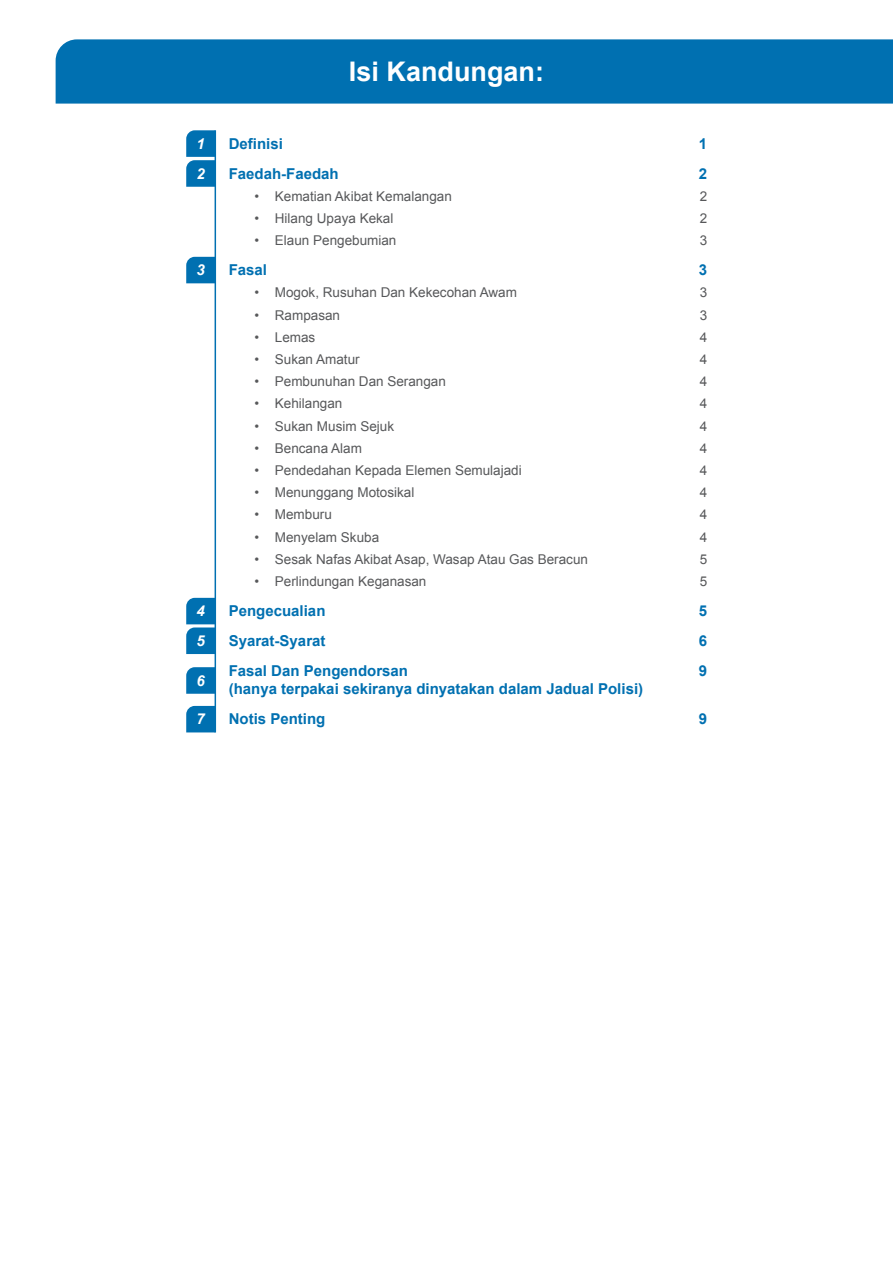
<style>
.page{position:relative;width:893px;height:1263px;background:#fff}
.page>*{position:absolute;margin:0;border:0;box-sizing:border-box;transform-origin:0 0}
.t1{font:700 27px "Arial";color:#fff}
.t2{font:700 15px/30px "Arial";color:#0070b1}
.t3{font:italic 700 15px/29.8px "Arial";color:#fff}
.t4{font:13.5px "Arial";color:#57585a}
</style>
<div class="page">
<div style="left:56px;top:39px;width:837px;height:65px;background:#0070b1"></div>
<hr style="left:215px;top:130px;width:1px;height:602px;background:#0070b1">
<svg style="left:186px;top:130px;width:29px;height:57px;background:#187db8"></svg>
<svg style="left:186px;top:257px;width:29px;height:26px"></svg>
<svg style="left:186px;top:598px;width:29px;height:56px;background:#147bb7"></svg>
<svg style="left:186px;top:667px;width:29px;height:27px"></svg>
<svg style="left:186px;top:706px;width:29px;height:26px"></svg>
<p class="t3" style="left:196px;top:129px;width:10px">1<br>2</p>
<p class="t3" style="left:196px;top:256px;width:10px">3</p>
<p class="t3" style="left:196px;top:597px;width:10px">4<br>5</p>
<p class="t3" style="left:196px;top:666px;width:10px">6</p>
<p class="t3" style="left:196px;top:705px;width:10px">7</p>
<h1 class="t1" style="left:349px;top:54px;width:197px">Isi Kandungan:</h1>
<p class="t2" style="left:229px;top:129px;width:56px">Definisi</p>
<p class="t2" style="left:699px;top:129px;width:10px">1</p>
<p class="t2" style="left:229px;top:159px;width:112px">Faedah-Faedah</p>
<p class="t2" style="left:699px;top:159px;width:10px">2</p>
<p class="t4" style="left:254px;top:187px;width:199px">• Kematian Akibat Kemalangan</p>
<p class="t4" style="left:700px;top:187px;width:9px">2</p>
<p class="t4" style="left:254px;top:209px;width:140px">• Hilang Upaya Kekal</p>
<p class="t4" style="left:700px;top:209px;width:9px">2</p>
<p class="t4" style="left:254px;top:232px;width:144px">• Elaun Pengebumian</p>
<p class="t4" style="left:700px;top:232px;width:9px">3</p>
<p class="t2" style="left:229px;top:255px;width:40px">Fasal</p>
<p class="t2" style="left:699px;top:255px;width:10px">3</p>
<p class="t4" style="left:254px;top:284px;width:264px">• Mogok, Rusuhan Dan Kekecohan Awam</p>
<p class="t4" style="left:700px;top:284px;width:9px">3</p>
<p class="t4" style="left:254px;top:306px;width:87px">• Rampasan</p>
<p class="t4" style="left:700px;top:306px;width:9px">3</p>
<p class="t4" style="left:254px;top:328px;width:62px">• Lemas</p>
<p class="t4" style="left:700px;top:328px;width:9px">4</p>
<p class="t4" style="left:254px;top:350px;width:107px">• Sukan Amatur</p>
<p class="t4" style="left:700px;top:350px;width:9px">4</p>
<p class="t4" style="left:254px;top:373px;width:193px">• Pembunuhan Dan Serangan</p>
<p class="t4" style="left:700px;top:373px;width:9px">4</p>
<p class="t4" style="left:254px;top:395px;width:89px">• Kehilangan</p>
<p class="t4" style="left:700px;top:395px;width:9px">4</p>
<p class="t4" style="left:254px;top:417px;width:141px">• Sukan Musim Sejuk</p>
<p class="t4" style="left:700px;top:417px;width:9px">4</p>
<p class="t4" style="left:254px;top:439px;width:109px">• Bencana Alam</p>
<p class="t4" style="left:700px;top:439px;width:9px">4</p>
<p class="t4" style="left:254px;top:461px;width:269px">• Pendedahan Kepada Elemen Semulajadi</p>
<p class="t4" style="left:700px;top:461px;width:9px">4</p>
<p class="t4" style="left:254px;top:484px;width:162px">• Menunggang Motosikal</p>
<p class="t4" style="left:700px;top:484px;width:9px">4</p>
<p class="t4" style="left:254px;top:506px;width:79px">• Memburu</p>
<p class="t4" style="left:700px;top:506px;width:9px">4</p>
<p class="t4" style="left:254px;top:528px;width:126px">• Menyelam Skuba</p>
<p class="t4" style="left:700px;top:528px;width:9px">4</p>
<p class="t4" style="left:254px;top:550px;width:335px">• Sesak Nafas Akibat Asap, Wasap Atau Gas Beracun</p>
<p class="t4" style="left:700px;top:550px;width:9px">5</p>
<p class="t4" style="left:254px;top:572px;width:174px">• Perlindungan Keganasan</p>
<p class="t4" style="left:700px;top:572px;width:9px">5</p>
<p class="t2" style="left:229px;top:596px;width:98px">Pengecualian</p>
<p class="t2" style="left:699px;top:596px;width:10px">5</p>
<p class="t2" style="left:229px;top:626px;width:98px">Syarat-Syarat</p>
<p class="t2" style="left:699px;top:626px;width:10px">6</p>
<p class="t2" style="left:229px;top:656px;width:181px">Fasal Dan Pengendorsan</p>
<p class="t2" style="left:699px;top:656px;width:10px">9</p>
<p class="t2" style="left:229px;top:674px;width:416px">(hanya terpakai sekiranya dinyatakan dalam Jadual Polisi)<br>Notis Penting</p>
<p class="t2" style="left:699px;top:704px;width:10px">9</p>
</div>
